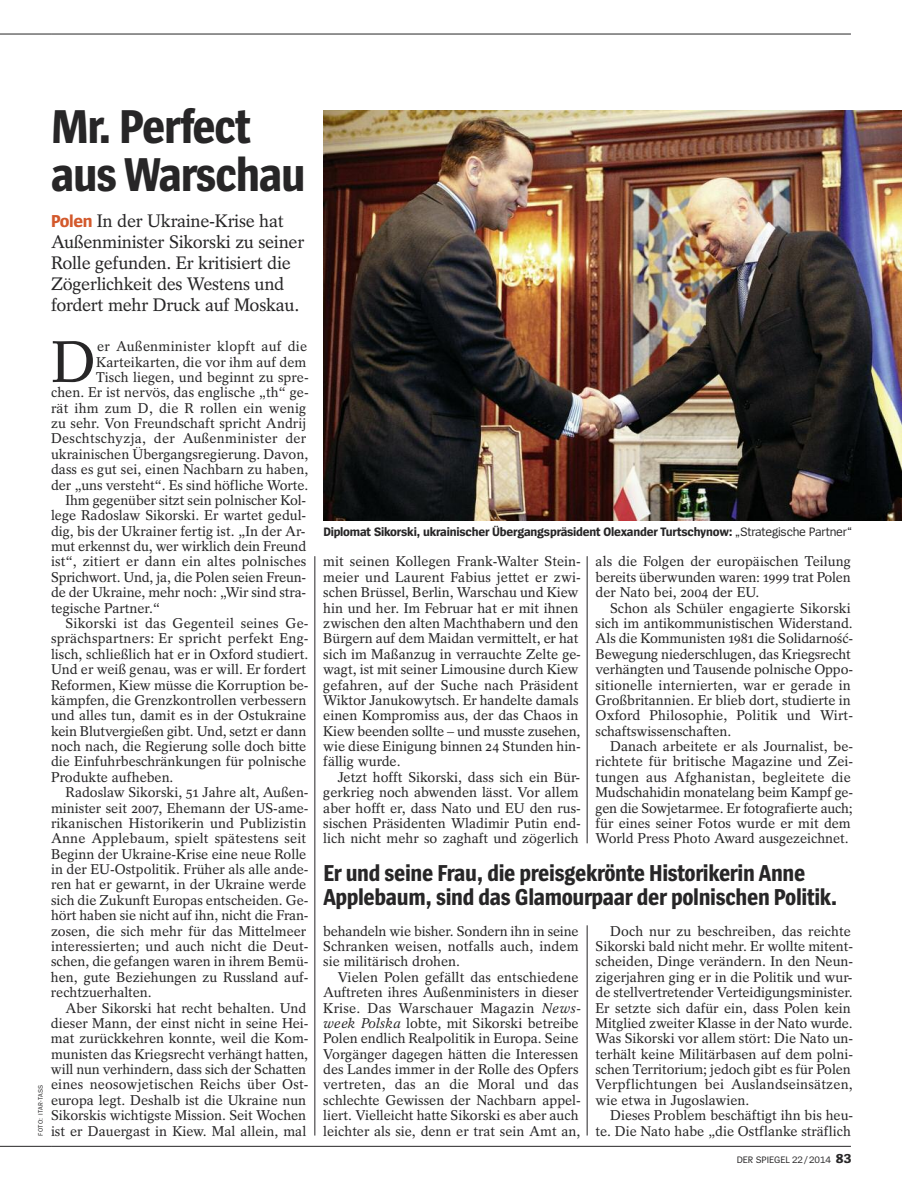
<style>
.page{position:relative;width:902px;height:1191px;background:#fff}
.page>*{position:absolute;margin:0;border:0;box-sizing:border-box;transform-origin:0 0}
.t1{font:58.2px "Spiegel Serif";color:#272627}
.t2{font:700 49.5px/48px "Spiegel Sans Cd";letter-spacing:-.025em;color:#272627}
.t3{font:700 24px/24px "Spiegel Sans Cd";letter-spacing:-.015em;color:#272627}
.t4{font:18px/21px "Spiegel Serif";letter-spacing:-.015em;color:#272627}
.t5{font:14.1px/15.5px "Spiegel Serif";color:#272627}
.t6{font:14.1px "Spiegel Serif";letter-spacing:.02em;color:#272627}
.t7{font:700 12.75px "Spiegel Sans";letter-spacing:-.015em;color:#272627}
.t8{font:9.75px "Spiegel Sans";letter-spacing:-.005em;color:#272627}
.t9{font:6.75px "Spiegel Sans";letter-spacing:.04em;color:#272627}
.s1{font-family:"Spiegel Sans";font-weight:700;color:#d3592c}
.s2{font-weight:400}
.s3{font-style:italic}
.s4{font-weight:700;font-size:13.5px}
</style>
<div class="page">
<hr style="left:51px;top:34px;width:799px;height:1px;background:#272627">
<hr style="left:0;top:34px;width:51px;height:1px;background:#272627">
<hr style="left:0;top:1146px;width:51px;height:1px;background:#272627">
<hr style="left:51px;top:1146px;width:799px;height:1px;background:#272627">
<hr style="left:314px;top:556px;width:1px;height:579px;background:#272627">
<hr style="left:587px;top:556px;width:1px;height:287px;background:#272627">
<img style="left:323px;top:110px;width:578px;height:410px">
<hr style="left:587px;top:925px;width:1px;height:210px;background:#272627">
<h2 class="t2" style="left:51px;top:106px;width:256px">Mr. Perfect aus Warschau</h2>
<p class="t4" style="left:51px;top:212px;width:255px"><span class="s1">Polen</span> In der Ukraine-Krise hat<br>Außenminister Sikorski zu seiner<br>Rolle gefunden. Er kritisiert die<br>Zögerlichkeit des Westens und fordert mehr Druck auf Moskau.</p>
<p class="t9" style="left:38px;top:1135px;width:52px;rotate:-90deg">FOTO: ITAR-TASS</p>
<h1 class="t1" style="left:51px;top:341px;width:47px">D</h1>
<p class="t6" style="left:97px;top:341px;width:211px">er Außenminister klopft auf die</p>
<p class="t5" style="left:96px;top:355px;width:211px">Karteikarten, die vor ihm auf dem</p>
<p class="t5" style="left:96px;top:371px;width:214px">Tisch liegen, und beginnt zu spre-</p>
<p class="t5" style="left:51px;top:386px;width:259px">chen. Er ist nervös, das englische „th“ ge-</p>
<p class="t5" style="left:51px;top:401px;width:257px">rät ihm zum D, die R rollen ein wenig</p>
<p class="t5" style="left:51px;top:417px;width:257px">zu sehr. Von Freundschaft spricht Andrij</p>
<p class="t6" style="left:51px;top:433px;width:257px">Deschtschyzja, der Außenminister der</p>
<p class="t5" style="left:51px;top:448px;width:259px">ukrainischen Übergangsregierung. Davon,</p>
<p class="t5" style="left:51px;top:463px;width:259px">dass es gut sei, einen Nachbarn zu haben,</p>
<p class="t5" style="left:51px;top:478px;width:259px">der „uns versteht“. Es sind höfliche Worte.</p>
<p class="t5" style="left:65px;top:494px;width:242px">Ihm gegenüber sitzt sein polnischer Kol-</p>
<p class="t5" style="left:51px;top:509px;width:257px">lege Radoslaw Sikorski. Er wartet gedul-</p>
<p class="t5" style="left:51px;top:524px;width:256px">dig, bis der Ukrainer fertig ist. „In der Ar-</p>
<p class="t5" style="left:51px;top:540px;width:257px">mut erkennst du, wer wirklich dein Freund</p>
<p class="t5" style="left:51px;top:555px;width:257px">ist“, zitiert er dann ein altes polnisches</p>
<p class="t5" style="left:51px;top:571px;width:257px">Sprichwort. Und, ja, die Polen seien Freun-</p>
<p class="t5" style="left:51px;top:586px;width:257px">de der Ukraine, mehr noch: „Wir sind stra-</p>
<p class="t5" style="left:51px;top:601px;width:111px">tegische Partner.“</p>
<p class="t5" style="left:65px;top:617px;width:245px">Sikorski ist das Gegenteil seines Ge-</p>
<p class="t5" style="left:51px;top:632px;width:259px">sprächspartners: Er spricht perfekt Eng-</p>
<p class="t5" style="left:51px;top:647px;width:259px">lisch, schließlich hat er in Oxford studiert.</p>
<p class="t5" style="left:51px;top:663px;width:257px">Und er weiß genau, was er will. Er fordert</p>
<p class="t5" style="left:51px;top:678px;width:259px">Reformen, Kiew müsse die Korruption be-</p>
<p class="t5" style="left:51px;top:694px;width:257px">kämpfen, die Grenzkontrollen verbessern</p>
<p class="t5" style="left:51px;top:709px;width:257px">und alles tun, damit es in der Ostukraine</p>
<p class="t5" style="left:51px;top:724px;width:257px">kein Blutvergießen gibt. Und, setzt er dann</p>
<p class="t5" style="left:51px;top:740px;width:257px">noch nach, die Regierung solle doch bitte</p>
<p class="t5" style="left:51px;top:755px;width:257px">die Einfuhrbeschränkungen für polnische</p>
<p class="t5" style="left:51px;top:770px;width:124px">Produkte aufheben.</p>
<p class="t5" style="left:65px;top:786px;width:245px">Radoslaw Sikorski, 51 Jahre alt, Außen-</p>
<p class="t5" style="left:51px;top:801px;width:259px">minister seit 2007, Ehemann der US-ame-</p>
<p class="t5" style="left:51px;top:817px;width:257px">rikanischen Historikerin und Publizistin</p>
<p class="t5" style="left:51px;top:832px;width:257px">Anne Applebaum, spielt spätestens seit</p>
<p class="t5" style="left:51px;top:847px;width:257px">Beginn der Ukraine-Krise eine neue Rolle</p>
<p class="t5" style="left:51px;top:863px;width:259px">in der EU-Ostpolitik. Früher als alle ande-</p>
<p class="t5" style="left:51px;top:878px;width:257px">ren hat er gewarnt, in der Ukraine werde</p>
<p class="t5" style="left:51px;top:893px;width:259px">sich die Zukunft Europas entscheiden. Ge-</p>
<p class="t5" style="left:51px;top:909px;width:259px">hört haben sie nicht auf ihn, nicht die Fran-</p>
<p class="t5" style="left:51px;top:924px;width:257px">zosen, die sich mehr für das Mittelmeer</p>
<p class="t5" style="left:51px;top:940px;width:259px">interessierten; und auch nicht die Deut-</p>
<p class="t5" style="left:51px;top:955px;width:259px">schen, die gefangen waren in ihrem Bemü-</p>
<p class="t5" style="left:51px;top:970px;width:259px">hen, gute Beziehungen zu Russland auf-</p>
<p class="t5" style="left:51px;top:986px;width:102px">rechtzuerhalten.</p>
<p class="t5" style="left:65px;top:1001px;width:242px">Aber Sikorski hat recht behalten. Und</p>
<p class="t5" style="left:51px;top:1016px;width:259px">dieser Mann, der einst nicht in seine Hei-</p>
<p class="t5" style="left:51px;top:1032px;width:259px">mat zurückkehren konnte, weil die Kom-</p>
<p class="t5" style="left:51px;top:1047px;width:259px">munisten das Kriegsrecht verhängt hatten,</p>
<p class="t5" style="left:51px;top:1063px;width:257px">will nun verhindern, dass sich der Schatten</p>
<p class="t5" style="left:51px;top:1078px;width:259px">eines neosowjetischen Reichs über Ost-</p>
<p class="t5" style="left:51px;top:1093px;width:257px">europa legt. Deshalb ist die Ukraine nun</p>
<p class="t5" style="left:51px;top:1109px;width:257px">Sikorskis wichtigste Mission. Seit Wochen</p>
<p class="t5" style="left:51px;top:1124px;width:257px">ist er Dauergast in Kiew. Mal allein, mal</p>
<p class="t7" style="left:323px;top:527px;width:530px">Diplomat Sikorski, ukrainischer Übergangspräsident Olexander Turtschynow: <span class="s2">„Strategische Partner“</span></p>
<p class="t5" style="left:323px;top:555px;width:259px">mit seinen Kollegen Frank-Walter Stein&shy;meier und Laurent Fabius jettet er zwi&shy;schen Brüssel, Berlin, Warschau und Kiew hin und her. Im Februar hat er mit ihnen zwischen den alten Machthabern und den Bürgern auf dem Maidan vermittelt, er hat sich im Maßanzug in verrauchte Zelte ge&shy;wagt, ist mit seiner Limousine durch Kiew gefahren, auf der Suche nach Präsident Wiktor Janukowytsch. Er handelte damals einen Kompromiss aus, der das Chaos in Kiew beenden sollte – und musste zusehen, wie diese Einigung binnen 24 Stunden hin&shy;fällig wurde.</p>
<p class="t5" style="left:323px;top:771px;width:259px;text-indent:14px">Jetzt hofft Sikorski, dass sich ein Bür&shy;gerkrieg noch abwenden lässt. Vor allem aber hofft er, dass Nato und EU den rus&shy;sischen Präsidenten Wladimir Putin end&shy;lich nicht mehr so zaghaft und zögerlich</p>
<p class="t5" style="left:595px;top:555px;width:257px;text-align:justify">als die Folgen der europäischen Teilung bereits überwunden waren: 1999 trat Polen der Nato bei, 2004 der EU.</p>
<p class="t5" style="left:595px;top:601px;width:259px;text-indent:14px">Schon als Schüler engagierte Sikorski sich im antikommunistischen Widerstand.<br>Als die Kommunisten 1981 die Solidarność-Bewegung niederschlugen, das Kriegsrecht verhängten und Tausende polnische Oppo&shy;sitionelle internierten, war er gerade in Großbritannien. Er blieb dort, studierte in Oxford Philosophie, Politik und Wirt&shy;schaftswissenschaften.</p>
<p class="t5" style="left:595px;top:740px;width:259px;text-indent:14px">Danach arbeitete er als Journalist, be&shy;richtete für britische Magazine und Zei&shy;tungen aus Afghanistan, begleitete die Mudschahidin monatelang beim Kampf ge&shy;gen die Sowjetarmee. Er fotografierte auch; für eines seiner Fotos wurde er mit dem World Press Photo Award ausgezeichnet.</p>
<h3 class="t3" style="left:323px;top:862px;width:515px">Er und seine Frau, die preisgekrönte Historikerin Anne<br>Applebaum, sind das Glamourpaar der polnischen Politik.</h3>
<p class="t5" style="left:323px;top:924px;width:257px;text-align:justify">behandeln wie bisher. Sondern ihn in seine Schranken weisen, notfalls auch, indem sie militärisch drohen.</p>
<p class="t5" style="left:323px;top:970px;width:259px;text-indent:14px">Vielen Polen gefällt das entschiedene Auftreten ihres Außenministers in dieser Krise. Das Warschauer Magazin <span class="s3">News&shy;week Polska</span> lobte, mit Sikorski betreibe Polen endlich Realpolitik in Europa. Seine Vorgänger dagegen hätten die Interessen des Landes immer in der Rolle des Opfers vertreten, das an die Moral und das schlechte Gewissen der Nachbarn appel&shy;liert. Vielleicht hatte Sikorski es aber auch leichter als sie, denn er trat sein Amt an,</p>
<p class="t5" style="left:595px;top:924px;width:259px;text-indent:14px">Doch nur zu beschreiben, das reichte Sikorski bald nicht mehr. Er wollte mitent&shy;scheiden, Dinge verändern. In den Neun&shy;zigerjahren ging er in die Politik und wur&shy;de stellvertretender Verteidigungsminister.<br>Er setzte sich dafür ein, dass Polen kein Mitglied zweiter Klasse in der Nato wurde.<br>Was Sikorski vor allem stört: Die Nato un&shy;terhält keine Militärbasen auf dem polni&shy;schen Territorium; jedoch gibt es für Polen Verpflichtungen bei Auslandseinsätzen, wie etwa in Jugoslawien.</p>
<p class="t5" style="left:595px;top:1109px;width:259px;text-align:right">Dieses Problem beschäftigt ihn bis heu&shy;te. Die Nato habe „die Ostflanke sträflich</p>
<p class="t8" style="left:736px;top:1156px;width:116px">DER SPIEGEL 22/2014 <span class="s4">83</span></p>
</div>
